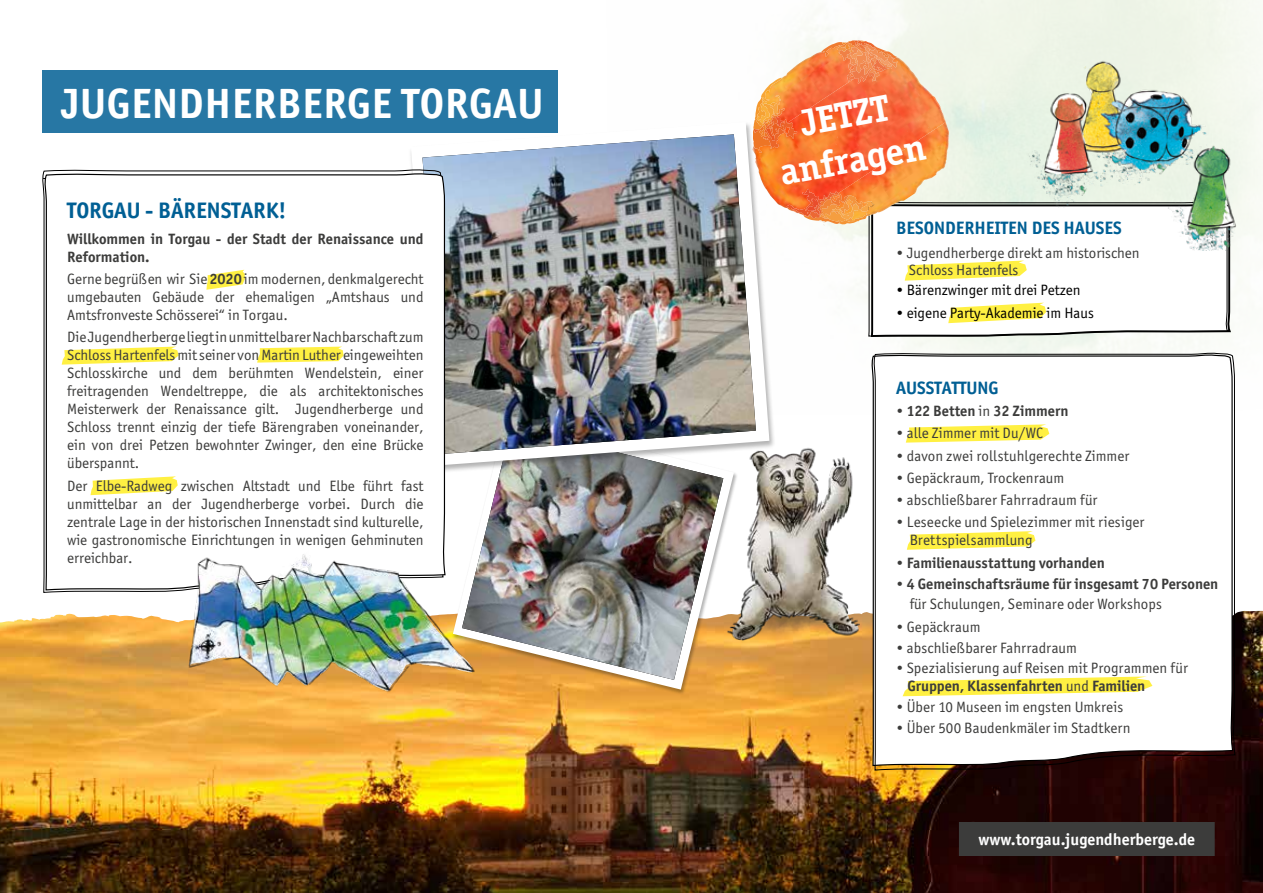
<style>
.page{position:relative;width:1263px;height:893px;background:#fff}
.page>*{position:absolute;margin:0;border:0;box-sizing:border-box;transform-origin:0 0}
.t1{font:700 42.45px "Officina Sans ITC";letter-spacing:.015em;color:#fff}
.t2{font:700 37.5px/45px "Officina Ser ITC Std";color:#fff;text-align:center}
.t3{font:700 22.5px "Officina Sans ITC Std";color:#005f94}
.t4{font:700 18px "Officina Sans ITC Std";color:#005f94}
.t5{font:700 16.5px "Officina Sans ITC Std";color:#fff}
.t6{font:15px/18px "Officina Sans ITC Boo";color:#3c3c3b;text-align:justify}
.t7{font:15px/18px "Officina Sans ITC Std";color:#3c3c3b}
.t8{font:700 15px "Officina Sans ITC Std";color:#3c3c3b}
.t9{font:700 15px/18px "Officina Sans ITC";color:#3c3c3b}
.t10{font:15px "Officina Sans ITC Std";color:#000}
.s1{font-family:"Officina Sans ITC";font-weight:700}
.s2{font-weight:400}
.s3{font-weight:700}
.s4{font-family:"Officina Sans ITC Std"}
</style>
<div class="page">
<img style="left:775px;top:0;width:488px;height:353px">
<img style="left:0;top:623px;width:1263px;height:270px">
<svg style="left:0;top:610px;width:1263px;height:13px"></svg>
<div style="left:43px;top:71px;width:515px;height:62px;background:#2777a4"></div>
<img style="left:481px;top:474px;width:98px;height:206px">
<svg style="left:411px;top:123px;width:358px;height:343px"></svg>
<img style="left:422px;top:134px;width:334px;height:320px">
<svg style="left:873px;top:353px;width:362px;height:418px"></svg>
<svg style="left:982px;top:676px;width:170px;height:20px"></svg>
<svg style="left:982px;top:424px;width:67px;height:19px"></svg>
<svg style="left:982px;top:531px;width:53px;height:19px"></svg>
<div style="left:961px;top:824px;width:251px;height:29px;background:#3c3c3b"></div>
<div style="left:959px;top:822px;width:256px;height:34px;border:5px solid #3c3c3b"></div>
<svg style="left:866px;top:202px;width:363px;height:135px"></svg>
<svg style="left:905px;top:261px;width:122px;height:20px"></svg>
<svg style="left:948px;top:303px;width:98px;height:20px"></svg>
<svg style="left:821px;top:40px;width:77px;height:15px"></svg>
<svg style="left:787px;top:189px;width:88px;height:37px"></svg>
<svg style="left:752px;top:90px;width:45px;height:63px"></svg>
<img style="left:776px;top:55px;width:122px;height:93px">
<img style="left:765px;top:47px;width:88px;height:76px">
<img style="left:838px;top:148px;width:110px;height:73px">
<svg style="left:44px;top:173px;width:402px;height:418px"></svg>
<svg style="left:206px;top:270px;width:39px;height:20px"></svg>
<svg style="left:257px;top:347px;width:87px;height:16px"></svg>
<svg style="left:90px;top:476px;width:57px;height:19px"></svg>
<svg style="left:62px;top:347px;width:117px;height:18px"></svg>
<img style="left:147px;top:455px;width:334px;height:337px">
<img style="left:1016px;top:13px;width:236px;height:237px">
<img style="left:579px;top:332px;width:403px;height:403px">
<h1 class="t1" style="left:62px;top:77px;width:483px">JUGENDHERBERGE TORGAU</h1>
<h3 class="t3" style="left:67px;top:196px;width:221px">TORGAU - BÄRENSTARK!</h3>
<p class="t9" style="left:67px;top:230px;width:358px">Willkommen in Torgau - der Stadt der Renaissance und<br>Reformation.</p>
<p class="t7" style="left:67px;top:270px;width:358px;text-align:justify">Gerne begrüßen wir Sie <span class="s1">2020</span> im modernen, denkmalgerecht umgebauten Gebäude der ehemaligen „Amtshaus und Amtsfronveste Schösserei“ in Torgau.</p>
<p class="t6" style="left:67px;top:328px;width:358px">Die Jugendherberge liegt in unmittelbarer Nachbarschaft zum Schloss Hartenfels mit seiner von Martin Luther eingeweihten Schlosskirche und dem berühmten Wendelstein, einer freitragenden Wendeltreppe, die als architektonisches Meisterwerk der Renaissance gilt. Jugendherberge und Schloss trennt einzig der tiefe Bärengraben voneinander, ein von drei Petzen bewohnter Zwinger, den eine Brücke überspannt.</p>
<p class="t6" style="left:67px;top:476px;width:358px">Der Elbe-Radweg zwischen Altstadt und Elbe führt fast unmittelbar an der Jugendherberge vorbei. Durch die zentrale Lage in der historischen Innenstadt sind kulturelle, wie gastronomische Einrichtungen in wenigen Gehminuten erreichbar.</p>
<h2 class="t2" style="left:767px;top:107px;width:149px;rotate:-11deg">JETZT anfragen</h2>
<p class="t4" style="left:896px;top:217px;width:227px">BESONDERHEITEN DES HAUSES</p>
<p class="t7" style="left:909px;top:245px;width:232px;line-height:16.5px;text-indent:-13px">• Jugendherberge direkt am historischen<br>Schloss Hartenfels</p>
<p class="t10" style="left:896px;top:282px;width:186px">• Bärenzwinger mit drei Petzen</p>
<p class="t10" style="left:896px;top:304px;width:199px">• eigene Party-Akademie im Haus</p>
<p class="t4" style="left:896px;top:377px;width:104px">AUSSTATTUNG</p>
<p class="t8" style="left:896px;top:402px;width:174px"><span class="s2">•</span> 122 Betten <span class="s2">in</span> 32 Zimmern</p>
<p class="t7" style="left:896px;top:424px;width:148px">• alle Zimmer mit Du/WC</p>
<p class="t7" style="left:896px;top:446px;width:235px">• davon zwei rollstuhlgerechte Zimmer</p>
<p class="t7" style="left:896px;top:469px;width:170px">• Gepäckraum, Trockenraum</p>
<p class="t7" style="left:896px;top:491px;width:203px">• abschließbarer Fahrradraum für</p>
<p class="t7" style="left:910px;top:513px;width:236px;text-indent:-14px">• Leseecke und Spielezimmer mit riesiger<br>Brettspielsammlung</p>
<p class="t8" style="left:896px;top:553px;width:210px">• Familienausstattung vorhanden</p>
<p class="t8" style="left:896px;top:574px;width:324px"><span class="s2">•</span> 4 Gemeinschaftsräume für insgesamt 70 Personen</p>
<p class="t6" style="left:910px;top:595px;width:254px">für Schulungen, Seminare oder Workshops</p>
<p class="t7" style="left:896px;top:617px;width:86px">• Gepäckraum</p>
<p class="t7" style="left:896px;top:638px;width:182px">• abschließbarer Fahrradraum</p>
<p class="t7" style="left:907px;top:659px;width:282px;text-indent:-11px">• Spezialisierung auf Reisen mit Programmen für<br><span class="s3">Gruppen, Klassenfahrten</span> und <span class="s3">Familien</span></p>
<p class="t6" style="left:896px;top:698px;width:228px"><span class="s4">•</span> Über 10 Museen im engsten Umkreis</p>
<p class="t6" style="left:896px;top:719px;width:236px"><span class="s4">•</span> Über 500 Baudenkmäler im Stadtkern</p>
<p class="t5" style="left:978px;top:829px;width:218px">www.torgau.jugendherberge.de</p>
</div>
